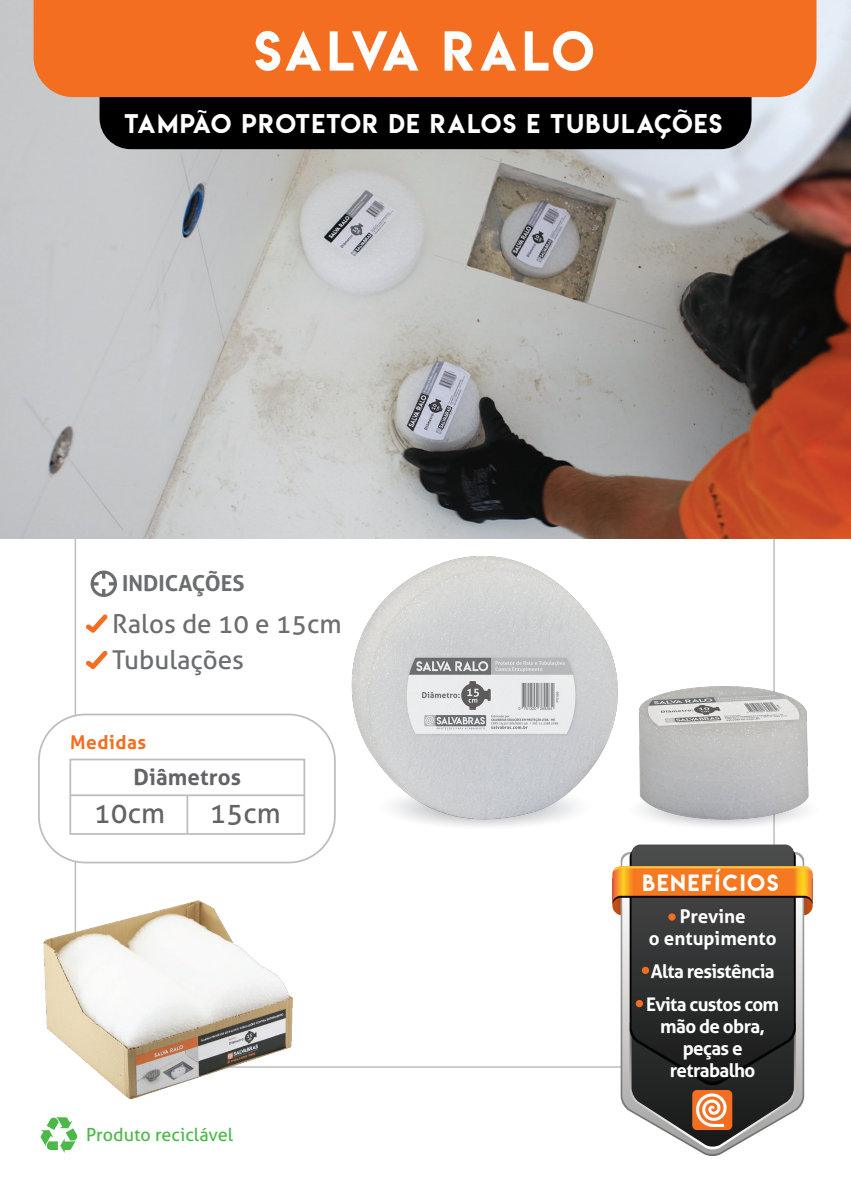
<style>
.page{position:relative;width:851px;height:1191px;background:#fff}
.page>*{position:absolute;margin:0;border:0;box-sizing:border-box;transform-origin:0 0}
.t1{font:50px "Lemon Milk";letter-spacing:.06em;color:#fff}
.t2{font:28px "Aller";letter-spacing:.005em;color:#636366}
.t3{font:26px/36px "Aller";color:#6c6d70}
.t4{font:24px "Lemon Milk";letter-spacing:.075em;color:#fff}
.t5{font:700 22.2px "Aller";letter-spacing:.005em;color:#636366}
.t6{font:700 22px "Aller";color:#6c6d70}
.t7{font:20.8px "Lemon Milk";letter-spacing:.1em;color:#fff}
.t8{font:700 19px "Aller";letter-spacing:.025em;color:#f36e21}
.t9{font:700 18.8px/22px "Aller";letter-spacing:-.035em;color:#fff}
.t10{font:700 18.8px/22px "Aller";color:#fff;text-align:center}
.t11{font:18px "Aller";color:#4cb848}
</style>
<div class="page">
<img style="left:0;top:0;width:850px;height:539px">
<div style="left:34px;top:0;width:782px;height:97px;background:#f36e21"></div>
<div style="left:99px;top:97px;width:652px;height:52px;background:#000"></div>
<svg style="left:91px;top:570px;width:26px;height:27px"></svg>
<svg style="left:94px;top:574px;width:20px;height:20px"></svg>
<svg style="left:86px;top:614px;width:22px;height:18px"></svg>
<svg style="left:86px;top:650px;width:22px;height:19px"></svg>
<div style="left:38px;top:713px;width:298px;height:150px;border:2px solid #bcbdc0;border-radius:46px"></div>
<hr style="left:186px;top:795px;width:2px;height:39px;background:#bcbdc0">
<div style="left:69px;top:758px;width:236px;height:76px;border:2px solid #bcbdc0"></div>
<hr style="left:70px;top:794px;width:234px;height:2px;background:#bcbdc0">
<svg style="left:375px;top:784px;width:218px;height:46px"></svg>
<svg style="left:625px;top:788px;width:196px;height:41px"></svg>
<img style="left:351px;top:554px;width:458px;height:267px">
<svg style="left:612px;top:844px;width:200px;height:306px;background:#706358"></svg>
<div style="left:668px;top:913px;width:7px;height:7px;background:#f36e21;border-radius:50%"></div>
<svg style="left:641px;top:966px;width:8px;height:8px"></svg>
<div style="left:635px;top:1000px;width:8px;height:7px;background:#f36e21;border-radius:50%"></div>
<svg style="left:41px;top:1117px;width:36px;height:36px"></svg>
<img style="left:43px;top:897px;width:252px;height:203px">
<p class="t1" style="left:254px;top:15px;width:341px">SALVA RALO</p>
<p class="t4" style="left:124px;top:106px;width:599px">TAMPÃO PROTETOR DE RALOS E TUBULAÇÕES</p>
<p class="t6" style="left:122px;top:570px;width:124px">INDICAÇÕES</p>
<p class="t3" style="left:112px;top:605px;width:231px">Ralos de 10 e 15cm<br>Tubulações</p>
<p class="t8" style="left:70px;top:730px;width:77px">Medidas</p>
<p class="t5" style="left:133px;top:763px;width:109px">Diâmetros</p>
<p class="t2" style="left:94px;top:796px;width:73px">10cm</p>
<p class="t2" style="left:209px;top:796px;width:73px">15cm</p>
<p class="t11" style="left:86px;top:1123px;width:148px">Produto reciclável</p>
<p class="t7" style="left:642px;top:867px;width:137px">BENEFÍCIOS</p>
<p class="t10" style="left:648px;top:905px;width:129px">Previne<br>o entupimento</p>
<p class="t9" style="left:646px;top:955px;width:134px;line-height:32.8px">Alta resistência<br>Evita custos com</p>
<p class="t9" style="left:660px;top:1015px;width:106px;text-align:center">mão de obra, peças e retrabalho</p>
</div>
